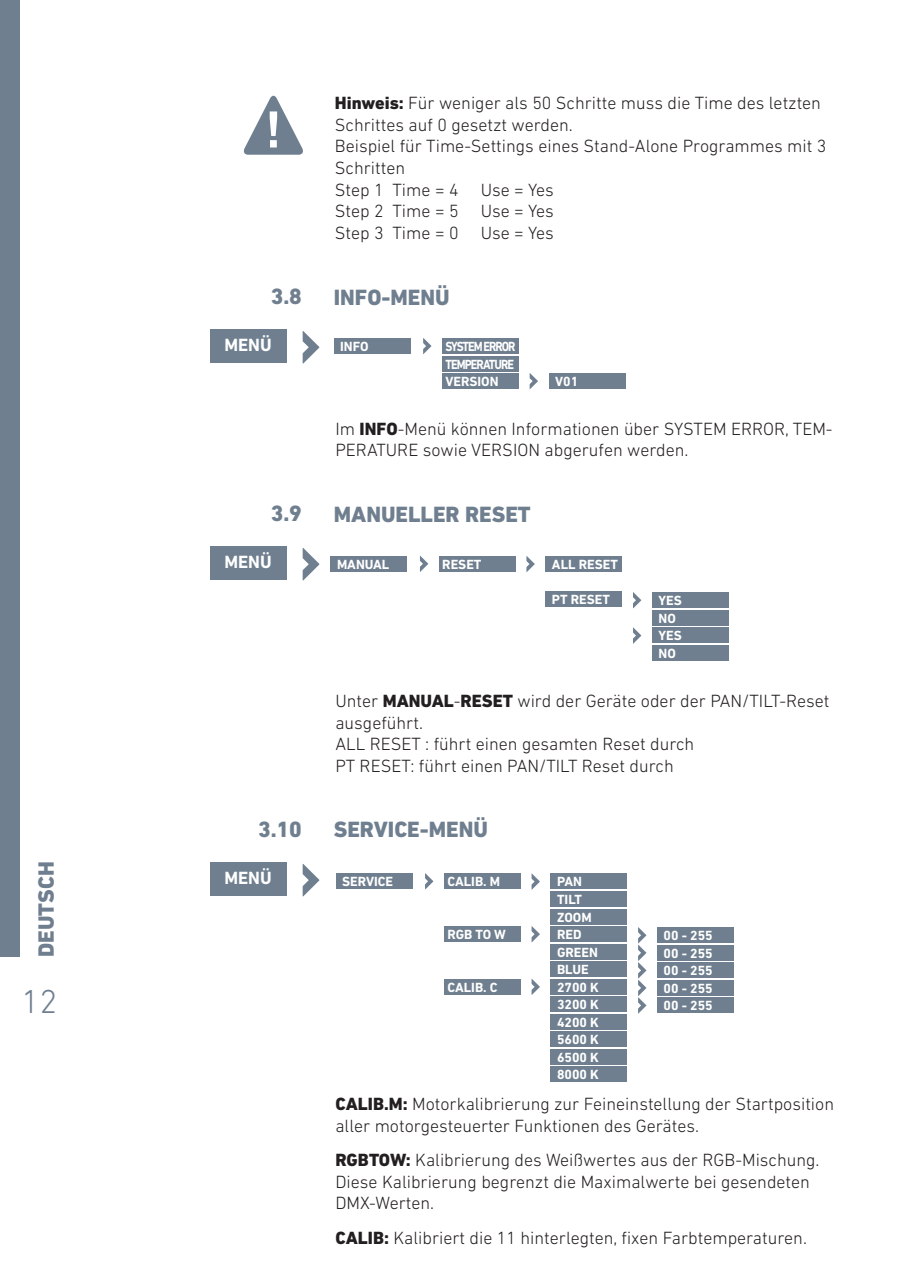
<style>
.page{position:relative;width:909px;height:1276px;background:#fff}
.page>*{position:absolute;margin:0;border:0;box-sizing:border-box;transform-origin:0 0}
.t1{font:300 33.75px "DIN Next LT Pro";color:#6f7f8f}
.t2{font:800 22.5px "DIN Next LT Pro";color:#6f7f8f}
.t3{font:300 18px/21.6px "DIN Next LT Pro";color:#231f20}
.t4{font:700 18px "DIN Next LT Pro";color:#fff}
.t5{font:700 13.5px/17.6px "DIN Next LT Pro";color:#fff}
.t6{font:700 13.5px/17.6px "DIN Next LT Pro";color:#fff;text-align:justify;scale:.87 1}
.s1{font-weight:800}
</style>
<div class="page">
<div style="left:0;top:0;width:19px;height:957px;background:#6f7f8f"></div>
<div style="left:210px;top:329px;width:76px;height:34px;background:#6f7f8f"></div>
<div style="left:210px;top:546px;width:76px;height:34px;background:#6f7f8f"></div>
<div style="left:210px;top:862px;width:76px;height:34px;background:#6f7f8f"></div>
<svg style="left:303px;top:331px;width:16px;height:33px"></svg>
<svg style="left:303px;top:548px;width:16px;height:32px"></svg>
<svg style="left:303px;top:864px;width:16px;height:32px"></svg>
<svg style="left:423px;top:338px;width:8px;height:16px"></svg>
<svg style="left:530px;top:373px;width:8px;height:16px"></svg>
<div style="left:334px;top:338px;width:76px;height:16px;background:#6f7f8f"></div>
<div style="left:442px;top:338px;width:77px;height:16px;background:#6f7f8f"></div>
<div style="left:442px;top:356px;width:77px;height:16px;background:#6f7f8f"></div>
<div style="left:442px;top:373px;width:77px;height:16px;background:#6f7f8f"></div>
<div style="left:549px;top:373px;width:76px;height:16px;background:#6f7f8f"></div>
<svg style="left:420px;top:555px;width:8px;height:17px"></svg>
<svg style="left:526px;top:556px;width:9px;height:16px"></svg>
<svg style="left:633px;top:592px;width:8px;height:16px"></svg>
<svg style="left:633px;top:627px;width:8px;height:17px"></svg>
<div style="left:331px;top:556px;width:76px;height:16px;background:#6f7f8f"></div>
<div style="left:439px;top:556px;width:77px;height:16px;background:#6f7f8f"></div>
<div style="left:546px;top:556px;width:76px;height:16px;background:#6f7f8f"></div>
<div style="left:546px;top:591px;width:76px;height:16px;background:#6f7f8f"></div>
<div style="left:652px;top:592px;width:77px;height:16px;background:#6f7f8f"></div>
<div style="left:652px;top:627px;width:77px;height:16px;background:#6f7f8f"></div>
<div style="left:652px;top:610px;width:77px;height:16px;background:#6f7f8f"></div>
<div style="left:652px;top:645px;width:77px;height:16px;background:#6f7f8f"></div>
<svg style="left:425px;top:873px;width:8px;height:16px"></svg>
<svg style="left:531px;top:873px;width:9px;height:16px"></svg>
<svg style="left:531px;top:978px;width:9px;height:17px"></svg>
<svg style="left:531px;top:926px;width:9px;height:16px"></svg>
<svg style="left:638px;top:927px;width:8px;height:86px"></svg>
<div style="left:336px;top:873px;width:76px;height:16px;background:#6f7f8f"></div>
<div style="left:444px;top:873px;width:77px;height:16px;background:#6f7f8f"></div>
<div style="left:444px;top:978px;width:77px;height:16px;background:#6f7f8f"></div>
<div style="left:444px;top:926px;width:77px;height:16px;background:#6f7f8f"></div>
<div style="left:551px;top:873px;width:76px;height:16px;background:#6f7f8f"></div>
<div style="left:551px;top:978px;width:76px;height:16px;background:#6f7f8f"></div>
<div style="left:551px;top:1014px;width:76px;height:15px;background:#6f7f8f"></div>
<div style="left:551px;top:1049px;width:76px;height:16px;background:#6f7f8f"></div>
<div style="left:551px;top:926px;width:76px;height:16px;background:#6f7f8f"></div>
<div style="left:551px;top:891px;width:76px;height:16px;background:#6f7f8f"></div>
<div style="left:551px;top:908px;width:76px;height:16px;background:#6f7f8f"></div>
<div style="left:551px;top:996px;width:76px;height:16px;background:#6f7f8f"></div>
<div style="left:551px;top:1031px;width:76px;height:16px;background:#6f7f8f"></div>
<div style="left:551px;top:1066px;width:76px;height:16px;background:#6f7f8f"></div>
<div style="left:551px;top:943px;width:76px;height:16px;background:#6f7f8f"></div>
<div style="left:551px;top:961px;width:76px;height:16px;background:#6f7f8f"></div>
<div style="left:657px;top:927px;width:77px;height:16px;background:#6f7f8f"></div>
<div style="left:657px;top:962px;width:77px;height:16px;background:#6f7f8f"></div>
<div style="left:657px;top:944px;width:77px;height:16px;background:#6f7f8f"></div>
<div style="left:657px;top:980px;width:77px;height:15px;background:#6f7f8f"></div>
<div style="left:657px;top:997px;width:77px;height:16px;background:#6f7f8f"></div>
<svg style="left:243px;top:95px;width:60px;height:60px"></svg>
<p class="t2" style="left:33px;top:957px;width:97px;rotate:-90deg">DEUTSCH</p>
<h1 class="t1" style="left:22px;top:982px;width:37px">12</h1>
<p class="t2" style="left:271px;top:283px;width:33px">3.8</p>
<p class="t4" style="left:224px;top:334px;width:49px">MENÜ</p>
<p class="t2" style="left:271px;top:500px;width:33px">3.9</p>
<p class="t4" style="left:224px;top:551px;width:49px">MENÜ</p>
<p class="t2" style="left:258px;top:816px;width:45px">3.10</p>
<p class="t4" style="left:224px;top:867px;width:49px">MENÜ</p>
<p class="t3" style="left:335px;top:92px;width:493px"><span class="s1">Hinweis:</span> Für weniger als 50 Schritte muss die Time des letzten Schrittes auf 0 gesetzt werden.<br>Beispiel für Time-Settings eines Stand-Alone Programmes mit 3<br>Schritten<br>Step 1 Time = 4 Use = Yes<br>Step 2 Time = 5 Use = Yes<br>Step 3 Time = 0 Use = Yes</p>
<p class="t2" style="left:334px;top:284px;width:117px">INFO-MENÜ</p>
<p class="t5" style="left:340px;top:338px;width:30px">INFO</p>
<p class="t6" style="left:445px;top:338px;width:82px">SYSTEM ERROR TEMPERATURE VERSION</p>
<p class="t5" style="left:555px;top:373px;width:25px">V01</p>
<p class="t3" style="left:335px;top:417px;width:499px">Im <span class="s1">INFO</span>-Menü können Informationen über SYSTEM ERROR, TEM-<br>PERATURE sowie VERSION abgerufen werden.</p>
<p class="t2" style="left:334px;top:500px;width:198px">MANUELLER RESET</p>
<p class="t5" style="left:337px;top:555px;width:54px">MANUAL</p>
<p class="t5" style="left:442px;top:555px;width:41px">RESET</p>
<p class="t5" style="left:552px;top:555px;width:67px">ALL RESET</p>
<p class="t5" style="left:552px;top:591px;width:59px">PT RESET</p>
<p class="t5" style="left:658px;top:592px;width:25px">YES</p>
<p class="t5" style="left:658px;top:627px;width:25px">YES</p>
<p class="t5" style="left:658px;top:609px;width:19px">NO</p>
<p class="t5" style="left:658px;top:645px;width:19px">NO</p>
<p class="t3" style="left:335px;top:690px;width:496px">Unter <span class="s1">MANUAL</span>-<span class="s1">RESET</span> wird der Geräte oder der PAN/TILT-Reset ausgeführt.<br>ALL RESET : führt einen gesamten Reset durch<br>PT RESET: führt einen PAN/TILT Reset durch</p>
<p class="t2" style="left:334px;top:816px;width:156px">SERVICE-MENÜ</p>
<p class="t5" style="left:342px;top:873px;width:53px">SERVICE</p>
<p class="t5" style="left:447px;top:873px;width:54px">CALIB. M</p>
<p class="t5" style="left:557px;top:873px;width:26px">PAN</p>
<p class="t5" style="left:557px;top:890px;width:36px">TILT<br>ZOOM</p>
<p class="t5" style="left:447px;top:925px;width:60px">RGB TO W</p>
<p class="t5" style="left:447px;top:978px;width:52px">CALIB. C</p>
<p class="t5" style="left:557px;top:925px;width:26px">RED</p>
<p class="t5" style="left:557px;top:943px;width:42px">GREEN<br>BLUE</p>
<p class="t5" style="left:557px;top:978px;width:43px">2700 K</p>
<p class="t5" style="left:557px;top:1013px;width:43px">4200 K</p>
<p class="t5" style="left:557px;top:1048px;width:43px">6500 K</p>
<p class="t5" style="left:557px;top:996px;width:43px">3200 K</p>
<p class="t5" style="left:557px;top:1031px;width:43px">5600 K</p>
<p class="t5" style="left:557px;top:1066px;width:43px">8000 K</p>
<p class="t5" style="left:664px;top:926px;width:51px">00 - 255</p>
<p class="t5" style="left:664px;top:962px;width:51px">00 - 255</p>
<p class="t5" style="left:664px;top:944px;width:51px">00 - 255</p>
<p class="t5" style="left:664px;top:979px;width:51px">00 - 255<br>00 - 255</p>
<p class="t3" style="left:335px;top:1093px;width:500px"><span class="s1">CALIB.M:</span> Motorkalibrierung zur Feineinstellung der Startposition aller motorgesteuerter Funktionen des Gerätes.</p>
<p class="t3" style="left:335px;top:1149px;width:486px"><span class="s1">RGBTOW:</span> Kalibrierung des Weißwertes aus der RGB-Mischung.<br>Diese Kalibrierung begrenzt die Maximalwerte bei gesendeten<br>DMX-Werten.</p>
<p class="t3" style="left:335px;top:1226px;width:473px"><span class="s1">CALIB:</span> Kalibriert die 11 hinterlegten, fixen Farbtemperaturen.</p>
</div>
